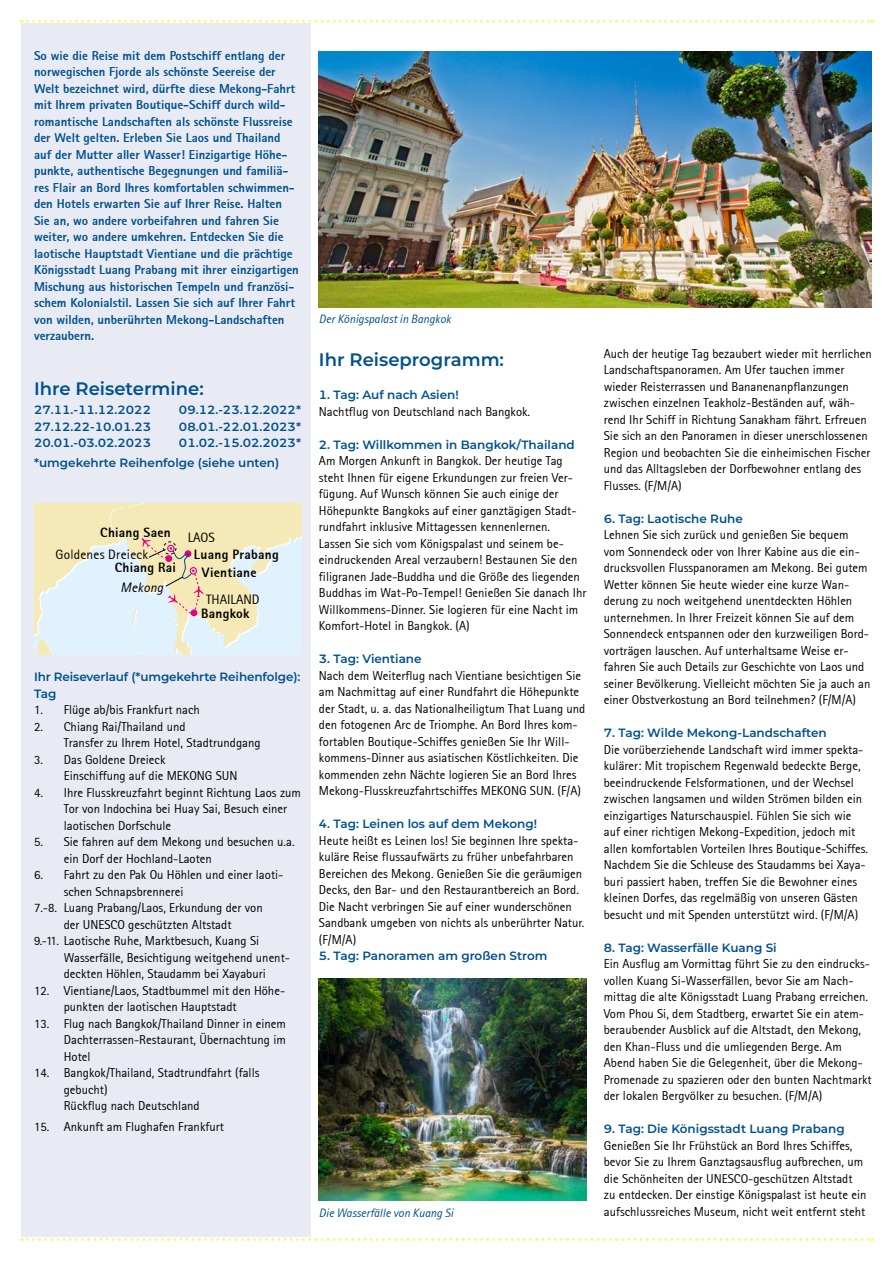
<style>
.page{position:relative;width:893px;height:1263px;background:#fff}
.page>*{position:absolute;margin:0;border:0;box-sizing:border-box;transform-origin:0 0}
.t1{font:600 18px "Montserrat";color:#00508c}
.t2{font:800 13.35px/18.3px "Rotis Sans Serif";letter-spacing:.02em;color:#000}
.t3{font:13.35px "Rotis Sans Serif";letter-spacing:.015em;color:#000}
.t4{font:italic 13.35px "Rotis Sans Serif";letter-spacing:.015em;color:#000}
.t5{font:12.75px/16.5px "Rotis Sans Serif";color:#000}
.t6{font:800 12.75px/16.5px "Rotis Sans Serif";color:#00508c}
.t7{font:600 12px/19.5px "Montserrat";color:#00508c}
.t8{font:italic 12px "Rotis Sans Serif";color:#00508c}
</style>
<div class="page">
<div style="left:21px;top:24px;width:289px;height:1213px;background:#e9ebf4"></div>
<svg style="left:21px;top:20px;width:852px;height:3px"></svg>
<svg style="left:21px;top:1238px;width:852px;height:3px"></svg>
<img style="left:319px;top:51px;width:553px;height:256px">
<svg style="left:34px;top:503px;width:268px;height:152px"></svg>
<img style="left:319px;top:978px;width:268px;height:222px">
<p class="t6" style="left:34px;top:47px;width:266px">So wie die Reise mit dem Postschiff entlang der norwegischen Fjorde als schönste Seereise der Welt bezeichnet wird, dürfte diese Mekong-Fahrt mit Ihrem privaten Boutique-Schiff durch wild&shy;romantische Landschaften als schönste Flussreise der Welt gelten. Erleben Sie Laos und Thailand auf der Mutter aller Wasser! Einzigartige Höhe&shy;punkte, authentische Begegnungen und familiä&shy;res Flair an Bord Ihres komfortablen schwimmen&shy;den Hotels erwarten Sie auf Ihrer Reise. Halten Sie an, wo andere vorbeifahren und fahren Sie weiter, wo andere umkehren. Entdecken Sie die laotische Hauptstadt Vientiane und die prächtige Königsstadt Luang Prabang mit ihrer einzigartigen Mischung aus historischen Tempeln und französi&shy;schem Kolonialstil. Lassen Sie sich auf Ihrer Fahrt von wilden, unberührten Mekong-Landschaften verzaubern.</p>
<h1 class="t1" style="left:34px;top:375px;width:171px">Ihre Reisetermine:</h1>
<p class="t7" style="left:34px;top:399px;width:119px">27.11.-11.12.2022</p>
<p class="t7" style="left:179px;top:399px;width:124px">09.12.-23.12.2022*</p>
<p class="t7" style="left:34px;top:416px;width:119px">27.12.22-10.01.23</p>
<p class="t7" style="left:179px;top:416px;width:124px">08.01.-22.01.2023*</p>
<p class="t7" style="left:34px;top:432px;width:119px">20.01.-03.02.2023</p>
<p class="t7" style="left:34px;top:432px;width:268px;text-indent:145px">01.02.-15.02.2023* *umgekehrte Reihenfolge (siehe unten)</p>
<p class="t2" style="left:100px;top:523px;width:72px">Chiang Saen</p>
<p class="t2" style="left:115px;top:558px;width:63px">Chiang Rai</p>
<p class="t3" style="left:55px;top:547px;width:94px">Goldenes Dreieck</p>
<p class="t4" style="left:120px;top:579px;width:44px">Mekong</p>
<p class="t3" style="left:188px;top:529px;width:29px">LAOS</p>
<p class="t2" style="left:202px;top:545px;width:78px;text-indent:-8px">Luang Prabang<br>Vientiane</p>
<p class="t3" style="left:206px;top:592px;width:55px">THAILAND</p>
<p class="t2" style="left:201px;top:604px;width:50px">Bangkok</p>
<p class="t7" style="left:34px;top:668px;width:268px;line-height:16.5px">Ihr Reiseverlauf (*umgekehrte Reihenfolge):<br>Tag</p>
<p class="t5" style="left:34px;top:701px;width:167px">1. Flüge ab/bis Frankfurt nach</p>
<p class="t5" style="left:64px;top:718px;width:198px;text-indent:-30px">2. Chiang Rai/Thailand und<br>Transfer zu Ihrem Hotel, Stadtrundgang</p>
<p class="t5" style="left:64px;top:751px;width:175px;text-indent:-30px">3. Das Goldene Dreieck<br>Einschiffung auf die MEKONG SUN</p>
<p class="t5" style="left:64px;top:784px;width:239px;text-indent:-30px">4. Ihre Flusskreuzfahrt beginnt Richtung Laos zum<br>Tor von Indochina bei Huay Sai, Besuch einer laotischen Dorfschule</p>
<p class="t5" style="left:64px;top:833px;width:232px;text-indent:-30px">5. Sie fahren auf dem Mekong und besuchen u.a. ein Dorf der Hochland-Laoten</p>
<p class="t5" style="left:34px;top:866px;width:251px">6. Fahrt zu den Pak Ou Höhlen und einer laoti-</p>
<p class="t5" style="left:64px;top:883px;width:121px">schen Schnapsbrennerei</p>
<p class="t5" style="left:34px;top:899px;width:230px">7.-8. Luang Prabang/Laos, Erkundung der von</p>
<p class="t5" style="left:64px;top:916px;width:169px">der UNESCO geschützten Altstadt</p>
<p class="t5" style="left:34px;top:932px;width:227px">9.-11. Laotische Ruhe, Marktbesuch, Kuang Si</p>
<p class="t5" style="left:64px;top:949px;width:228px">Wasserfälle, Besichtigung weitgehend unent-</p>
<p class="t5" style="left:64px;top:965px;width:204px">deckten Höhlen, Staudamm bei Xayaburi</p>
<p class="t5" style="left:64px;top:982px;width:223px;text-indent:-30px">12. Vientiane/Laos, Stadtbummel mit den Höhe&shy;punkten der laotischen Hauptstadt</p>
<p class="t5" style="left:64px;top:1015px;width:224px;text-align:justify;text-indent:-30px">13. Flug nach Bangkok/Thailand Dinner in einem Dachterrassen-Restaurant, Übernachtung im Hotel</p>
<p class="t5" style="left:64px;top:1064px;width:197px;text-indent:-30px">14. Bangkok/Thailand, Stadtrundfahrt (falls gebucht)<br>Rückflug nach Deutschland</p>
<p class="t5" style="left:34px;top:1118px;width:192px">15. Ankunft am Flughafen Frankfurt</p>
<p class="t8" style="left:319px;top:312px;width:133px">Der Königspalast in Bangkok</p>
<h1 class="t1" style="left:319px;top:347px;width:187px">Ihr Reiseprogramm:</h1>
<p class="t7" style="left:319px;top:385px;width:141px">1. Tag: Auf nach Asien!</p>
<p class="t5" style="left:319px;top:403px;width:213px">Nachtflug von Deutschland nach Bangkok.</p>
<p class="t7" style="left:319px;top:434px;width:257px">2. Tag: Willkommen in Bangkok/Thailand</p>
<p class="t5" style="left:319px;top:452px;width:269px">Am Morgen Ankunft in Bangkok. Der heutige Tag steht Ihnen für eigene Erkundungen zur freien Ver&shy;fügung. Auf Wunsch können Sie auch einige der Höhepunkte Bangkoks auf einer ganztägigen Stadt&shy;rundfahrt inklusive Mittagessen kennenlernen.<br>Lassen Sie sich vom Königspalast und seinem be&shy;eindruckenden Areal verzaubern! Bestaunen Sie den filigranen Jade-Buddha und die Größe des liegenden Buddhas im Wat-Po-Tempel! Genießen Sie danach Ihr Willkommens-Dinner. Sie logieren für eine Nacht im Komfort-Hotel in Bangkok. (A)</p>
<p class="t7" style="left:319px;top:649px;width:104px">3. Tag: Vientiane</p>
<p class="t5" style="left:319px;top:667px;width:268px">Nach dem Weiterflug nach Vientiane besichtigen Sie am Nachmittag auf einer Rundfahrt die Höhepunkte der Stadt, u. a. das Nationalheiligtum That Luang und den fotogenen Arc de Triomphe. An Bord Ihres kom&shy;fortablen Boutique-Schiffes genießen Sie Ihr Will&shy;kommens-Dinner aus asiatischen Köstlichkeiten. Die kommenden zehn Nächte logieren Sie an Bord Ihres Mekong-Flusskreuzfahrtschiffes MEKONG SUN. (F/A)</p>
<p class="t7" style="left:319px;top:814px;width:220px">4. Tag: Leinen los auf dem Mekong!</p>
<p class="t5" style="left:319px;top:832px;width:267px">Heute heißt es Leinen los! Sie beginnen Ihre spekta&shy;kuläre Reise flussaufwärts zu früher unbefahrbaren Bereichen des Mekong. Genießen Sie die geräumigen Decks, den Bar- und den Restaurantbereich an Bord.<br>Die Nacht verbringen Sie auf einer wunderschönen Sandbank umgeben von nichts als unberührter Natur. (F/M/A)</p>
<p class="t7" style="left:319px;top:946px;width:230px">5. Tag: Panoramen am großen Strom</p>
<p class="t8" style="left:319px;top:1206px;width:136px">Die Wasserfälle von Kuang Si</p>
<p class="t5" style="left:604px;top:345px;width:269px">Auch der heutige Tag bezaubert wieder mit herrlichen Landschaftspanoramen. Am Ufer tauchen immer wieder Reisterrassen und Bananenanpflanzungen zwischen einzelnen Teakholz-Beständen auf, wäh&shy;rend Ihr Schiff in Richtung Sanakham fährt. Erfreuen Sie sich an den Panoramen in dieser unerschlossenen Region und beobachten Sie die einheimischen Fischer und das Alltagsleben der Dorfbewohner entlang des Flusses. (F/M/A)</p>
<p class="t7" style="left:604px;top:508px;width:141px">6. Tag: Laotische Ruhe</p>
<p class="t5" style="left:604px;top:526px;width:268px">Lehnen Sie sich zurück und genießen Sie bequem vom Sonnendeck oder von Ihrer Kabine aus die ein&shy;drucksvollen Flusspanoramen am Mekong. Bei gutem Wetter können Sie heute wieder eine kurze Wan&shy;derung zu noch weitgehend unentdeckten Höhlen unternehmen. In Ihrer Freizeit können Sie auf dem Sonnendeck entspannen oder den kurzweiligen Bord&shy;vorträgen lauschen. Auf unterhaltsame Weise er&shy;fahren Sie auch Details zur Geschichte von Laos und seiner Bevölkerung. Vielleicht möchten Sie ja auch an einer Obstverkostung an Bord teilnehmen? (F/M/A)</p>
<p class="t7" style="left:604px;top:722px;width:224px">7. Tag: Wilde Mekong-Landschaften</p>
<p class="t5" style="left:604px;top:741px;width:266px">Die vorüberziehende Landschaft wird immer spekta&shy;kulärer: Mit tropischem Regenwald bedeckte Berge, beeindruckende Felsformationen, und der Wechsel zwischen langsamen und wilden Strömen bilden ein einzigartiges Naturschauspiel. Fühlen Sie sich wie auf einer richtigen Mekong-Expedition, jedoch mit allen komfortablen Vorteilen Ihres Boutique-Schiffes.<br>Nachdem Sie die Schleuse des Staudamms bei Xaya&shy;buri passiert haben, treffen Sie die Bewohner eines kleinen Dorfes, das regelmäßig von unseren Gästen besucht und mit Spenden unterstützt wird. (F/M/A)</p>
<p class="t7" style="left:604px;top:937px;width:174px">8. Tag: Wasserfälle Kuang Si</p>
<p class="t5" style="left:604px;top:955px;width:269px">Ein Ausflug am Vormittag führt Sie zu den eindrucks&shy;vollen Kuang Si-Wasserfällen, bevor Sie am Nach&shy;mittag die alte Königsstadt Luang Prabang erreichen.<br>Vom Phou Si, dem Stadtberg, erwartet Sie ein atem&shy;beraubender Ausblick auf die Altstadt, den Mekong, den Khan-Fluss und die umliegenden Berge. Am Abend haben Sie die Gelegenheit, über die Mekong-Promenade zu spazieren oder den bunten Nachtmarkt der lokalen Bergvölker zu besuchen. (F/M/A)</p>
<p class="t7" style="left:604px;top:1118px;width:242px">9. Tag: Die Königsstadt Luang Prabang</p>
<p class="t5" style="left:604px;top:1137px;width:264px">Genießen Sie Ihr Frühstück an Bord Ihres Schiffes, bevor Sie zu Ihrem Ganztagsausflug aufbrechen, um die Schönheiten der UNESCO-geschützen Altstadt zu entdecken. Der einstige Königspalast ist heute ein aufschlussreiches Museum, nicht weit entfernt steht</p>
</div>
